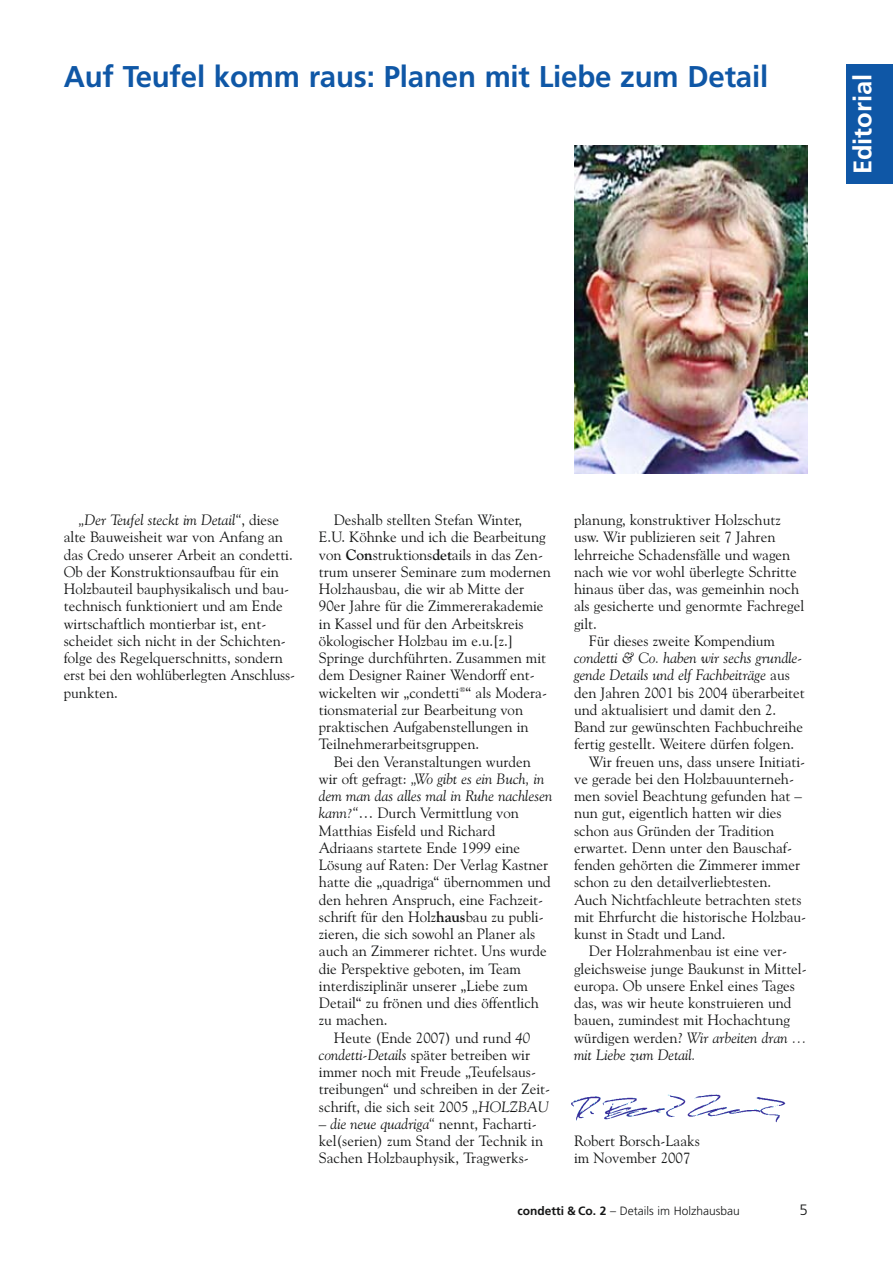
<style>
.page{position:relative;width:893px;height:1263px;background:#fff}
.page>*{position:absolute;margin:0;border:0;box-sizing:border-box;transform-origin:0 0}
.t1{font:700 30px "Frutiger";letter-spacing:-.005em;color:#0f57a6}
.t2{font:700 25.5px "Frutiger";color:#fff}
.t3{font:15px/17.2px "Goudy Old Style BT";color:#151616}
.t4{font:italic 15px "Goudy Old Style BT";color:#151616}
.t5{font:300 15px "Frutiger";color:#151616}
.t6{font:300 12px "Frutiger";color:#151616}
.s1{font-style:italic}
.s2{font-weight:700}
.s3{font-style:normal}
</style>
<div class="page">
<img style="left:571px;top:1094px;width:215px;height:29px">
<div style="left:846px;top:65px;width:47px;height:119px;background:#0f57a6"></div>
<img style="left:574px;top:146px;width:234px;height:327px">
<h1 class="t1" style="left:64px;top:65px;width:706px">Auf Teufel komm raus: Planen mit Liebe zum Detail</h1>
<h2 class="t2" style="left:852px;top:144px;width:71px;rotate:-90deg">Inhalt</h2>
<h2 class="t2" style="left:852px;top:174px;width:102px;rotate:-90deg">Editorial</h2>
<p class="t3" style="left:64px;top:512px;width:233px;text-indent:15px"><span class="s1">„Der Teufel steckt im Detail“</span>, diese alte Bauweisheit war von Anfang an das Credo unserer Arbeit an condetti.<br>Ob der Konstruktionsaufbau für ein Holzbauteil bauphysikalisch und bau&shy;technisch funktioniert und am Ende wirtschaftlich montierbar ist, ent - scheidet sich nicht in der Schichten&shy;folge des Regelquerschnitts, sondern erst bei den wohlüberlegten Anschluss - punkten.</p>
<p class="t3" style="left:319px;top:512px;width:234px;text-indent:15px">Deshalb stellten Stefan Winter, E.U. Köhnke und ich die Bearbeitung von <span class="s2">Con</span>struktions<span class="s2">det</span>ails in das Zen&shy;trum unserer Seminare zum modernen Holzhausbau, die wir ab Mitte der 90er Jahre für die Zimmererakademie in Kassel und für den Arbeitskreis ökologischer Holzbau im e.u.[z.] Springe durchführten. Zusammen mit dem Designer Rainer Wendorff ent&shy;wickelten wir „condetti<sup>®</sup>“ als Modera&shy;tionsmaterial zur Bearbeitung von praktischen Aufgabenstellungen in Teil nehmerarbeitsgruppen.</p>
<p class="t3" style="left:319px;top:754px;width:235px;text-indent:15px">Bei den Veranstaltungen wurden wir oft gefragt: <span class="s1">„Wo gibt es ein Buch, in dem man das alles mal in Ruhe nachlesen kann?“</span>… Durch Vermittlung von Matthias Eisfeld und Richard Adriaans startete Ende 1999 eine Lösung auf Raten: Der Verlag Kastner hatte die „quadriga“ übernommen und den hehren Anspruch, eine Fachzeit&shy;schrift für den Holz<span class="s2">haus</span>bau zu publi&shy;zieren, die sich sowohl an Planer als auch an Zimmerer richtet. Uns wurde die Perspektive geboten, im Team interdisziplinär unserer „Liebe zum Detail“ zu frönen und dies öffentlich zu machen.</p>
<p class="t3" style="left:319px;top:1030px;width:233px;text-indent:15px">Heute (Ende 2007) und rund <span class="s1">40 condetti-Details</span> später betreiben wir immer noch mit Freude „Teufelsaus&shy;treibungen“ und schreiben in der Zeit&shy;schrift, die sich seit 2005 <span class="s1">„HOLZBAU</span></p>
<p class="t3" style="left:319px;top:1116px;width:226px"><span class="s1">– die neue quadriga“</span> nennt, Facharti&shy;kel(serien) zum Stand der Technik in<br>Sachen Holzbauphysik, Tragwerks -</p>
<p class="t3" style="left:574px;top:512px;width:208px">planung, konstruktiver Holzschutz</p>
<p class="t3" style="left:574px;top:530px;width:203px">usw. Wir publizieren seit 7 Jahren</p>
<p class="t3" style="left:574px;top:547px;width:218px">lehrreiche Schadensfälle und wagen</p>
<p class="t3" style="left:574px;top:564px;width:224px">nach wie vor wohl überlegte Schritte</p>
<p class="t3" style="left:574px;top:581px;width:227px">hinaus über das, was gemeinhin noch</p>
<p class="t3" style="left:574px;top:599px;width:232px">als ge sicherte und genormte Fachregel</p>
<p class="t3" style="left:574px;top:616px;width:24px">gilt.</p>
<p class="t3" style="left:589px;top:633px;width:188px">Für dieses zweite Kompendium</p>
<p class="t4" style="left:574px;top:652px;width:230px">condetti &amp; Co. haben wir sechs grundle-</p>
<p class="t4" style="left:574px;top:669px;width:217px">gende Details und elf Fachbeiträge <span class="s3">aus</span></p>
<p class="t3" style="left:574px;top:685px;width:232px">den Jahren 2001 bis 2004 überarbeitet</p>
<p class="t3" style="left:574px;top:702px;width:204px">und aktualisiert und damit den 2.</p>
<p class="t3" style="left:574px;top:719px;width:231px">Band zur gewünschten Fachbuchreihe</p>
<p class="t3" style="left:574px;top:737px;width:222px">fertig gestellt. Weitere dürfen folgen.</p>
<p class="t3" style="left:589px;top:754px;width:218px">Wir freuen uns, dass unsere Initiati-</p>
<p class="t3" style="left:574px;top:771px;width:221px">ve gerade bei den Holzbauunterneh-</p>
<p class="t3" style="left:574px;top:788px;width:229px">men soviel Beachtung gefunden hat –</p>
<p class="t3" style="left:574px;top:806px;width:209px">nun gut, eigentlich hatten wir dies</p>
<p class="t3" style="left:574px;top:823px;width:202px">schon aus Gründen der Tradition</p>
<p class="t3" style="left:574px;top:840px;width:219px">erwartet. Denn unter den Bauschaf-</p>
<p class="t3" style="left:574px;top:857px;width:228px">fenden gehörten die Zimmerer immer</p>
<p class="t3" style="left:574px;top:875px;width:199px">schon zu den detailverliebtesten.</p>
<p class="t3" style="left:574px;top:892px;width:229px">Auch Nichtfachleute betrachten stets</p>
<p class="t3" style="left:574px;top:909px;width:234px">mit Ehrfurcht die historische Holzbau-</p>
<p class="t3" style="left:574px;top:926px;width:153px">kunst in Stadt und Land.</p>
<p class="t3" style="left:589px;top:944px;width:200px">Der Holzrahmenbau ist eine ver-</p>
<p class="t3" style="left:574px;top:961px;width:234px">gleichsweise junge Baukunst in Mittel -</p>
<p class="t3" style="left:574px;top:978px;width:223px">europa. Ob unsere Enkel eines Tages</p>
<p class="t3" style="left:574px;top:995px;width:219px">das, was wir heute konstruieren und</p>
<p class="t3" style="left:574px;top:1013px;width:217px">bauen, zumindest mit Hochachtung</p>
<p class="t4" style="left:574px;top:1031px;width:234px"><span class="s3">würdigen werden?</span> Wir arbeiten dran …</p>
<p class="t4" style="left:574px;top:1049px;width:123px">mit Liebe zum Detail.</p>
<p class="t3" style="left:574px;top:1133px;width:127px">Robert Borsch-Laaks im November 2007</p>
<p class="t6" style="left:518px;top:1206px;width:224px"><span class="s2">condetti &amp; Co. 2</span> – Details im Holzhausbau</p>
<p class="t5" style="left:800px;top:1203px;width:10px">5</p>
</div>
